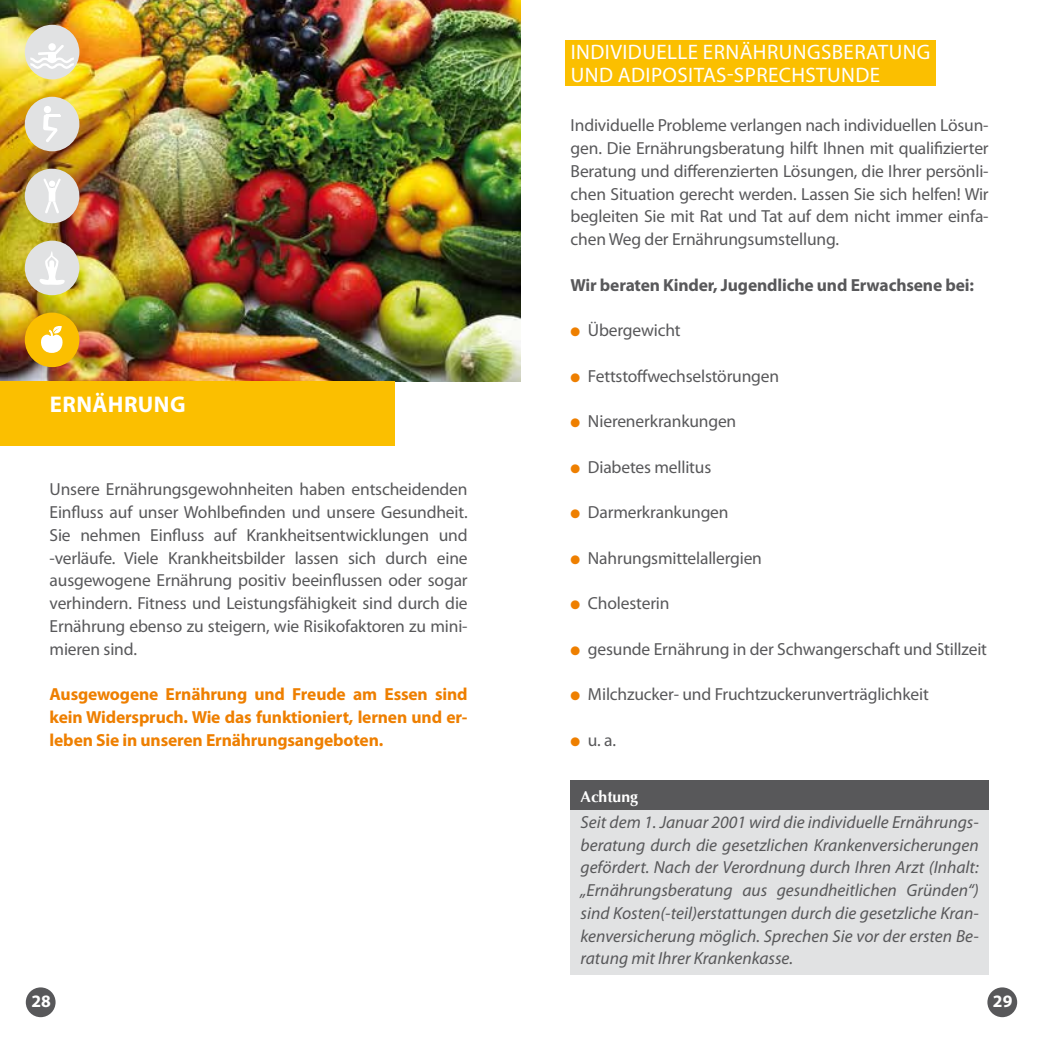
<style>
.page{position:relative;width:1042px;height:1042px;background:#fff}
.page>*{position:absolute;margin:0;border:0;box-sizing:border-box;transform-origin:0 0}
.t1{font:700 22.75px "Myriad Pro";letter-spacing:.02em;color:#fff}
.t2{font:21px/22.8px "Myriad Pro";letter-spacing:.02em;color:#fff}
.t3{font:17.5px/22.8px "Myriad Pro";letter-spacing:-.01em;color:#58585a;text-align:justify}
.t4{font:italic 17.5px/22.8px "Myriad Pro";color:#58585a;text-align:justify}
.t5{font:700 17.5px/22.8px "Myriad Pro";letter-spacing:-.01em;color:#ee7f00;text-align:justify}
.t6{font:700 17.5px "Myriad Pro";letter-spacing:-.01em;color:#58585a}
.t7{font:700 17.5px "Myriad Pro";color:#fff}
.t8{font:700 15.75px "Optima";color:#fff}
.s1{color:#ee7f00}
</style>
<div class="page">
<div style="left:566px;top:41px;width:370px;height:45px;background:#fbbf00"></div>
<div style="left:570px;top:780px;width:418px;height:30px;background:#58585a"></div>
<div style="left:570px;top:810px;width:418px;height:164px;background:#e1e2e3"></div>
<div style="left:987px;top:987px;width:30px;height:30px;background:#58585a;border-radius:50%"></div>
<img style="left:0;top:0;width:521px;height:382px">
<div style="left:0;top:382px;width:395px;height:64px;background:#fbbf00"></div>
<div style="left:25px;top:25px;width:54px;height:54px;background:#e1e2e3;border-radius:50%"></div>
<div style="left:48px;top:43px;width:8px;height:8px;background:#fff;border-radius:50%"></div>
<svg style="left:30px;top:45px;width:44px;height:24px"></svg>
<div style="left:25px;top:97px;width:54px;height:54px;background:#e1e2e3;border-radius:50%"></div>
<div style="left:44px;top:106px;width:7px;height:7px;background:#fff;border-radius:50%"></div>
<svg style="left:43px;top:114px;width:18px;height:28px"></svg>
<div style="left:25px;top:169px;width:54px;height:54px;background:#e1e2e3;border-radius:50%"></div>
<svg style="left:43px;top:179px;width:18px;height:34px"></svg>
<div style="left:25px;top:241px;width:54px;height:54px;background:#e1e2e3;border-radius:50%"></div>
<svg style="left:39px;top:251px;width:26px;height:34px"></svg>
<div style="left:25px;top:313px;width:54px;height:54px;background:#fbbf00;border-radius:50%"></div>
<svg style="left:41px;top:326px;width:22px;height:27px"></svg>
<div style="left:26px;top:987px;width:30px;height:30px;background:#58585a;border-radius:50%"></div>
<h1 class="t1" style="left:50px;top:389px;width:137px">ERNÄHRUNG</h1>
<p class="t3" style="left:50px;top:478px;width:419px">Unsere Ernährungsgewohnheiten haben entscheidenden Einfluss auf unser Wohlbefinden und unsere Gesundheit.<br>Sie nehmen Einfluss auf Krankheitsentwicklungen und -verläufe. Viele Krankheitsbilder lassen sich durch eine ausgewogene Ernährung positiv beeinflussen oder sogar verhindern. Fitness und Leistungsfähigkeit sind durch die Ernährung ebenso zu steigern, wie Risikofaktoren zu mini&shy;mieren sind.</p>
<p class="t5" style="left:50px;top:682px;width:419px">Ausgewogene Ernährung und Freude am Essen sind kein Widerspruch. Wie das funktioniert, lernen und er&shy;leben Sie in unseren Ernährungsangeboten.</p>
<p class="t7" style="left:31px;top:990px;width:21px">28</p>
<p class="t2" style="left:571px;top:40px;width:361px">INDIVIDUELLE ERNÄHRUNGSBERATUNG<br>UND ADIPOSITAS-SPRECHSTUNDE</p>
<p class="t3" style="left:570px;top:114px;width:419px">Individuelle Probleme verlangen nach individuellen Lösun&shy;gen. Die Ernährungsberatung hilft Ihnen mit qualifizierter Beratung und differenzierten Lösungen, die Ihrer persönli&shy;chen Situation gerecht werden. Lassen Sie sich helfen! Wir begleiten Sie mit Rat und Tat auf dem nicht immer einfa&shy;chen Weg der Ernährungsumstellung.</p>
<p class="t6" style="left:570px;top:273px;width:405px">Wir beraten Kinder, Jugendliche und Erwachsene bei:</p>
<p class="t3" style="left:570px;top:318px;width:112px"><span class="s1">●</span> Übergewicht</p>
<p class="t3" style="left:570px;top:364px;width:210px"><span class="s1">●</span> Fettstoffwechselstörungen</p>
<p class="t3" style="left:570px;top:409px;width:167px"><span class="s1">●</span> Nierenerkrankungen</p>
<p class="t3" style="left:570px;top:455px;width:142px"><span class="s1">●</span> Diabetes mellitus</p>
<p class="t3" style="left:570px;top:500px;width:159px"><span class="s1">●</span> Darmerkrankungen</p>
<p class="t3" style="left:570px;top:546px;width:193px"><span class="s1">●</span> Nahrungsmittelallergien</p>
<p class="t3" style="left:570px;top:591px;width:100px"><span class="s1">●</span> Cholesterin</p>
<p class="t3" style="left:570px;top:637px;width:418px"><span class="s1">●</span> gesunde Ernährung in der Schwangerschaft und Stillzeit</p>
<p class="t3" style="left:570px;top:682px;width:360px"><span class="s1">●</span> Milchzucker- und Fruchtzuckerunverträglichkeit</p>
<p class="t3" style="left:570px;top:728px;width:47px"><span class="s1">●</span> u. a.</p>
<p class="t8" style="left:580px;top:787px;width:59px">Achtung</p>
<p class="t4" style="left:580px;top:810px;width:400px">Seit dem 1. Januar 2001 wird die individuelle Ernährungs&shy;beratung durch die gesetzlichen Krankenversicherungen gefördert. Nach der Verordnung durch Ihren Arzt (Inhalt: „Ernährungsberatung aus gesundheitlichen Gründen“) sind Kosten(-teil)erstattungen durch die gesetzliche Kran&shy;kenversicherung möglich. Sprechen Sie vor der ersten Be&shy;ratung mit Ihrer Krankenkasse.</p>
<p class="t7" style="left:993px;top:990px;width:21px">29</p>
</div>
